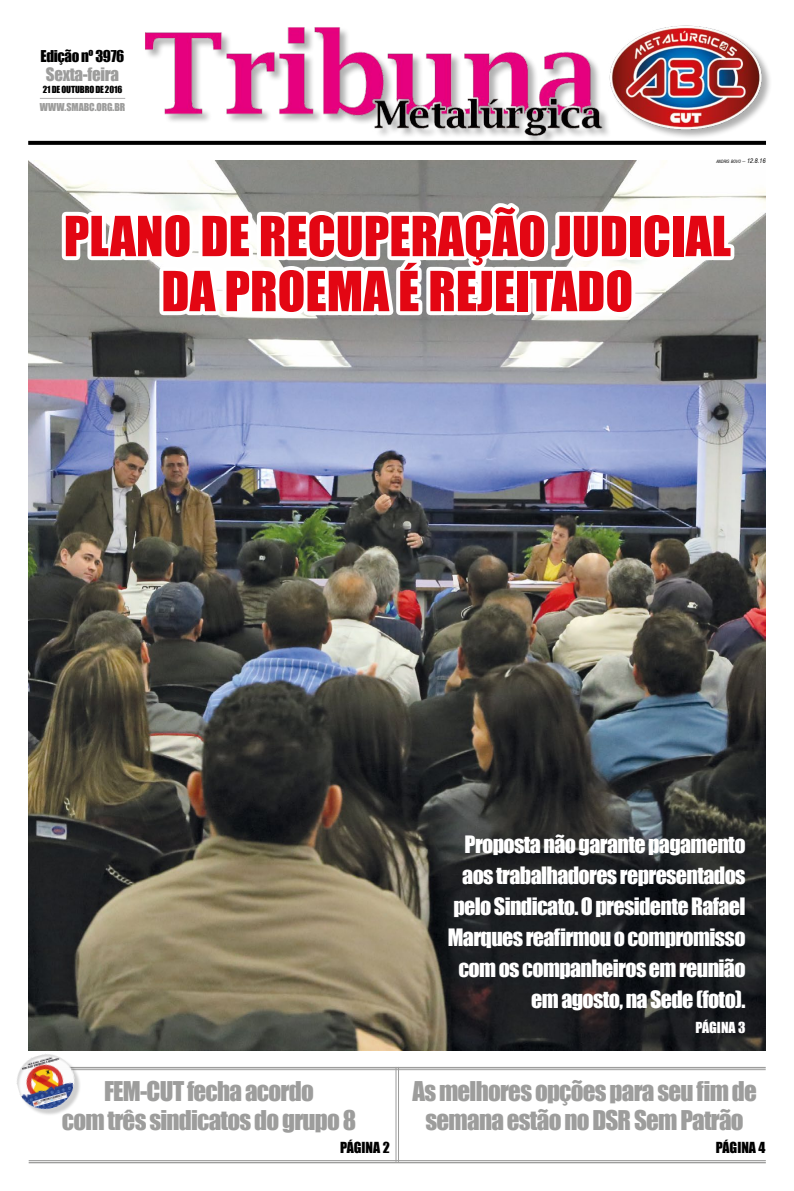
<style>
.page{position:relative;width:794px;height:1191px;background:#fff}
.page>*{position:absolute;margin:0;border:0;box-sizing:border-box;transform-origin:0 0}
.t1{font:51px/55px "Impact";color:#e30613;text-align:center}
.t2{font:25px/29px "Impact";letter-spacing:-.03em;color:#9d9d9c;text-align:center}
.t3{font:22px/31px "Impact";letter-spacing:-.03em;color:#fff;text-align:right}
.t4{font:17px "Impact";color:#9d9d9c}
.t5{font:15px "Impact";letter-spacing:-.025em;color:#000}
.t6{font:14px "Impact";color:#000}
.t7{font:14px "Impact";color:#fff}
.t8{font:10px "Impact";letter-spacing:.005em;color:#9d9d9c}
.t9{font:9px "Impact";letter-spacing:-.02em;color:#000}
.t10{font:italic condensed 4.4px "Swiss 721 BT";color:#000}
.s1{font-size:6.2px}
</style>
<div class="page">
<svg style="left:28px;top:141px;width:117px;height:4px"></svg>
<hr style="left:40px;top:98px;width:85px;height:1px;background:#b3b2b2">
<img style="left:29px;top:161px;width:737px;height:889px">
<hr style="left:398px;top:1067px;width:1px;height:94px;background:#9d9d9c">
<hr style="left:396px;top:1067px;width:1px;height:94px;background:#9d9d9c">
<hr style="left:28px;top:1067px;width:737px;height:1px;background:#9d9d9c">
<hr style="left:28px;top:1069px;width:737px;height:1px;background:#9d9d9c">
<hr style="left:29px;top:1161px;width:737px;height:2px;background:#9d9d9c">
<hr style="left:29px;top:1160px;width:737px;height:1px;background:#9d9d9c">
<div style="left:145px;top:26px;width:627px;height:120px;background:#000;opacity:.31"></div>
<img style="left:139px;top:25px;width:633px;height:117px">
<svg style="left:16px;top:1037px;width:75px;height:78px"></svg>
<svg style="left:58px;top:160px;width:680px;height:189px"></svg>
<p class="t5" style="left:41px;top:45px;width:85px">Edição nº 3976</p>
<p class="t8" style="left:40px;top:99px;width:87px">www.smabc.org.br</p>
<p class="t4" style="left:46px;top:61px;width:75px">Sexta-feira</p>
<p class="t9" style="left:43px;top:82px;width:81px">21 de outubro de 2016</p>
<p class="t10" style="left:716px;top:159px;width:51px">ANDRIS BOVO <span class="s1">– 12.8.16</span></p>
<h1 class="t1" style="left:64px;top:207px;width:668px">Plano de recuperação judicial da Proema é rejeitado</h1>
<p class="t3" style="left:448px;top:828px;width:299px">Proposta não garante pagamento aos trabalhadores representados pelo Sindicato. O presidente Rafael<br>Marques reafirmou o compromisso com os companheiros em reunião em agosto, na Sede (foto).</p>
<p class="t7" style="left:695px;top:1017px;width:52px">Página 3</p>
<p class="t2" style="left:62px;top:1076px;width:296px">FEM-CUT fecha acordo<br>com três sindicatos do grupo 8</p>
<p class="t2" style="left:412px;top:1076px;width:346px">As melhores opções para seu fim de semana estão no DSR Sem Patrão</p>
<p class="t6" style="left:340px;top:1136px;width:51px">Página 2</p>
<p class="t6" style="left:716px;top:1136px;width:51px">Página 4</p>
</div>
